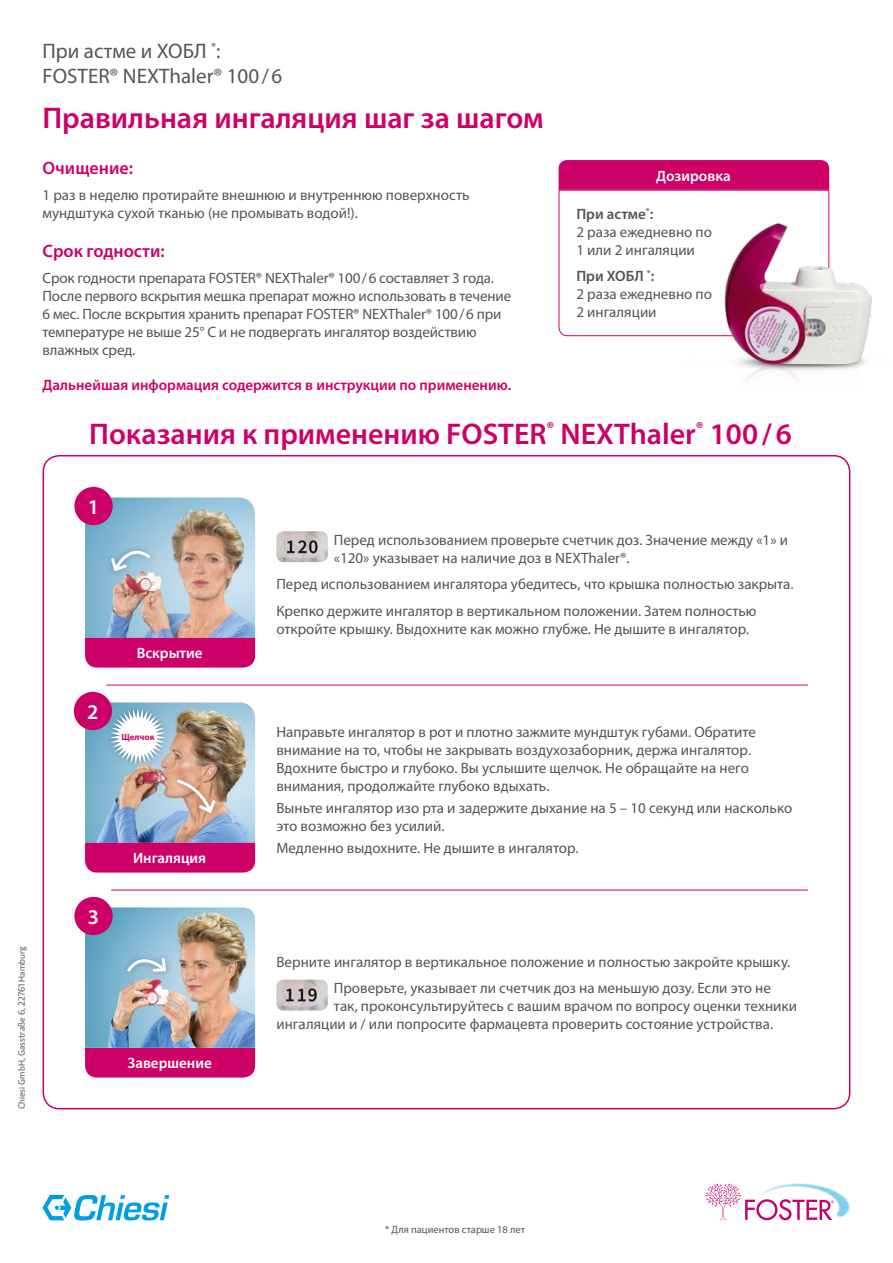
<style>
.page{position:relative;width:893px;height:1263px;background:#fff}
.page>*{position:absolute;margin:0;border:0;box-sizing:border-box;transform-origin:0 0}
.t1{font:600 30px "Myriad Pro";color:#cd0068}
.t2{font:21px/25.2px "Myriad Pro";color:#555556}
.t3{font:600 21px "Myriad Pro";color:#fff}
.t4{font:600 18px "Myriad Pro";color:#cd0068}
.t5{font:15px/18px "Myriad Pro";color:#555556}
.t6{font:600 15px "Myriad Pro";color:#cd0068}
.t7{font:600 15px "Myriad Pro";color:#fff}
.t8{font:10.5px "Myriad Pro";color:#555556}
.t9{font:9px "Gloriola";color:#555556}
.t10{font:700 9px "Myriad Pro";color:#cd0068}
.s1{font-weight:600}
</style>
<div class="page">
<svg style="left:43px;top:1195px;width:126px;height:25px"></svg>
<img style="left:834px;top:1190px;width:16px;height:28px">
<svg style="left:705px;top:1183px;width:129px;height:37px"></svg>
<hr style="left:106px;top:685px;width:702px;height:1px;background:#cd0068">
<hr style="left:111px;top:890px;width:697px;height:1px;background:#cd0068">
<img style="left:276px;top:980px;width:52px;height:30px">
<img style="left:276px;top:531px;width:52px;height:31px">
<img style="left:85px;top:497px;width:170px;height:141px">
<div style="left:104px;top:544px;width:53px;height:34px;background:#000;opacity:.3"></div>
<svg style="left:109px;top:546px;width:44px;height:27px"></svg>
<div style="left:85px;top:638px;width:170px;height:30px;background:#cd0068"></div>
<div style="left:74px;top:487px;width:39px;height:38px;background:#cd0068;border-radius:50%"></div>
<img style="left:85px;top:702px;width:170px;height:141px">
<div style="left:85px;top:843px;width:170px;height:29px;background:#cd0068"></div>
<div style="left:170px;top:773px;width:52px;height:46px;background:#000;opacity:.3"></div>
<svg style="left:175px;top:778px;width:43px;height:37px;background:#d1ae9a"></svg>
<div style="left:103px;top:701px;width:70px;height:70px;background:#000;opacity:.3"></div>
<svg style="left:110px;top:708px;width:56px;height:56px"></svg>
<div style="left:74px;top:692px;width:38px;height:38px;background:#cd0068;border-radius:50%"></div>
<div style="left:85px;top:1048px;width:170px;height:29px;background:#cd0068"></div>
<img style="left:85px;top:907px;width:170px;height:141px">
<div style="left:120px;top:951px;width:53px;height:28px;background:#000;opacity:.3"></div>
<svg style="left:125px;top:955px;width:44px;height:19px"></svg>
<div style="left:74px;top:897px;width:39px;height:38px;background:#cd0068;border-radius:50%"></div>
<svg style="left:558px;top:160px;width:272px;height:176px"></svg>
<img style="left:686px;top:213px;width:186px;height:166px">
<h2 class="t2" style="left:43px;top:39px;width:241px">При астме и ХОБЛ <sup>*</sup>:<br>FOSTER® NEXThaler® 100/6</h2>
<h1 class="t1" style="left:43px;top:101px;width:503px">Правильная ингаляция шаг за шагом</h1>
<p class="t4" style="left:43px;top:158px;width:92px">Очищение:</p>
<p class="t5" style="left:43px;top:186px;width:428px">1 раз в неделю протирайте внешнюю и внутреннюю поверхность мундштука сухой тканью (не промывать водой!).</p>
<p class="t4" style="left:43px;top:241px;width:124px">Срок годности:</p>
<p class="t5" style="left:43px;top:269px;width:470px">Срок годности препарата FOSTER® NEXThaler® 100/6 составляет 3 года.<br>После первого вскрытия мешка препарат можно использовать в течение 6 мес. После вскрытия хранить препарат FOSTER® NEXThaler® 100/6 при температуре не выше 25° C и не подвергать ингалятор воздействию влажных сред.</p>
<p class="t6" style="left:43px;top:377px;width:470px">Дальнейшая информация содержится в инструкции по применению.</p>
<h1 class="t1" style="left:89px;top:417px;width:704px">Показания к применению FOSTER<sup>®</sup> NEXThaler<sup>®</sup> 100/6</h1>
<p class="t7" style="left:656px;top:167px;width:76px">Дозировка</p>
<p class="t5" style="left:576px;top:205px;width:137px"><span class="s1">При астме</span><sup>*</sup><span class="s1">:<br></span>2 раза ежедневно по<br>1 или 2 ингаляции</p>
<p class="t5" style="left:576px;top:268px;width:137px"><span class="s1">При ХОБЛ</span> <sup>*</sup><span class="s1">:<br></span>2 раза ежедневно по<br>2 ингаляции</p>
<p class="t9" style="left:16px;top:1109px;width:165px;rotate:-90deg">Chiesi GmbH, Gasstraße 6, 22761 Hamburg</p>
<h2 class="t3" style="left:88px;top:495px;width:13px">1</h2>
<h2 class="t3" style="left:87px;top:700px;width:13px">2</h2>
<p class="t7" style="left:137px;top:645px;width:67px">Вскрытие</p>
<p class="t10" style="left:121px;top:732px;width:35px">Щелчок</p>
<h2 class="t3" style="left:88px;top:905px;width:13px">3</h2>
<p class="t7" style="left:133px;top:850px;width:75px">Ингаляция</p>
<p class="t7" style="left:128px;top:1055px;width:86px">Завершение</p>
<p class="t5" style="left:334px;top:531px;width:456px">Перед использованием проверьте счетчик доз. Значение между «1» и «120» указывает на наличие доз в NEXThaler®.</p>
<p class="t5" style="left:276px;top:571px;width:519px;line-height:26.5px">Перед использованием ингалятора убедитесь, что крышка полностью закрыта.<br>Крепко держите ингалятор в вертикальном положении. Затем полностью</p>
<p class="t5" style="left:276px;top:620px;width:474px">откройте крышку. Выдохните как можно глубже. Не дышите в ингалятор.</p>
<p class="t5" style="left:276px;top:723px;width:481px">Направьте ингалятор в рот и плотно зажмите мундштук губами. Обратите внимание на то, чтобы не закрывать воздухозаборник, держа ингалятор.<br>Вдохните быстро и глубоко. Вы услышите щелчок. Не обращайте на него внимания, продолжайте глубоко вдыхать.</p>
<p class="t5" style="left:276px;top:799px;width:517px">Выньте ингалятор изо рта и задержите дыхание на 5 – 10 секунд или насколько это возможно без усилий.</p>
<p class="t5" style="left:276px;top:839px;width:304px">Медленно выдохните. Не дышите в ингалятор.</p>
<p class="t5" style="left:334px;top:949px;width:458px;line-height:26.5px;text-indent:-57px">Верните ингалятор в вертикальное положение и полностью закройте крышку.<br>Проверьте, указывает ли счетчик доз на меньшую дозу. Если это не</p>
<p class="t5" style="left:276px;top:997px;width:522px;text-indent:57px">так, проконсультируйтесь с вашим врачом по вопросу оценки техники ингаляции и / или попросите фармацевта проверить состояние устройства.</p>
<p class="t8" style="left:385px;top:1224px;width:141px">* Для пациентов старше 18 лет</p>
</div>
